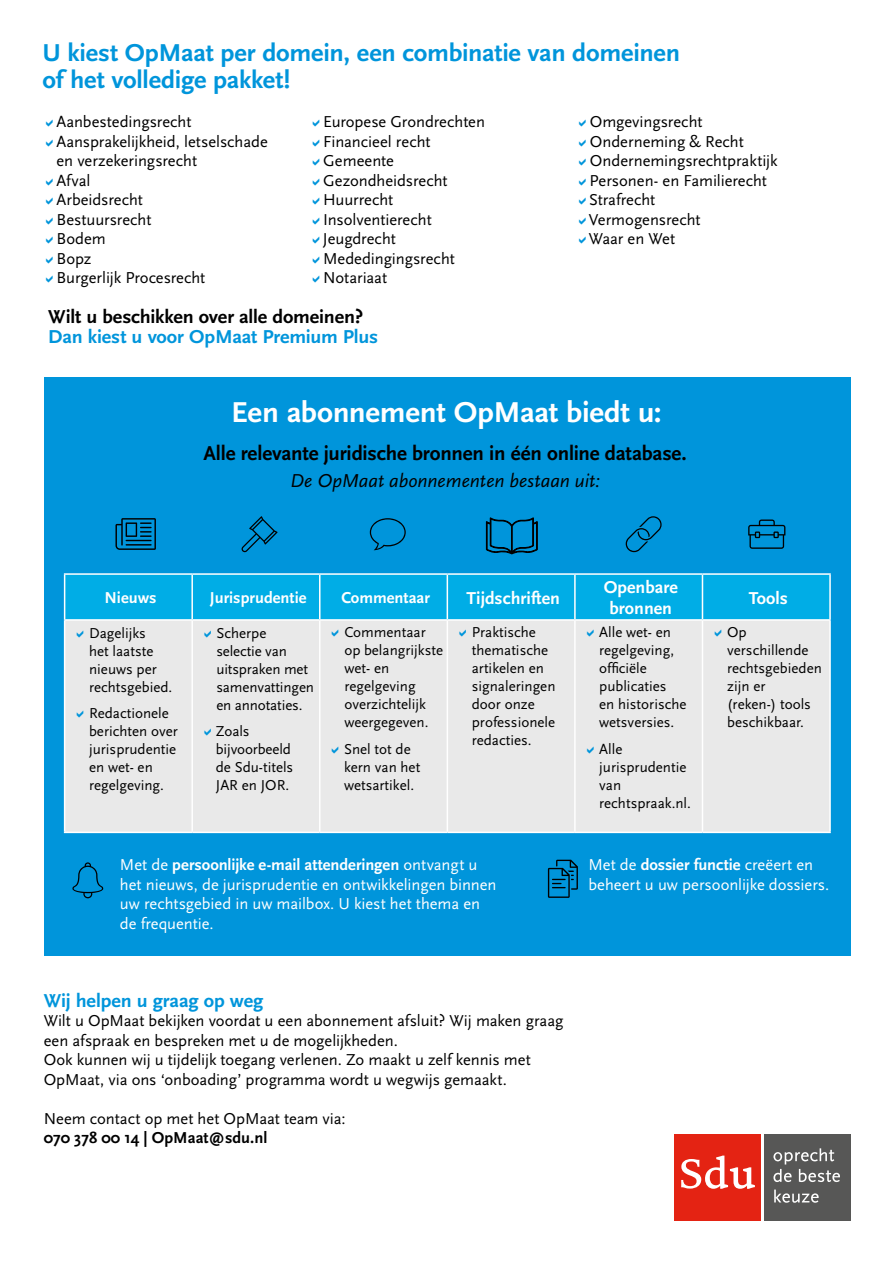
<style>
.page{position:relative;width:893px;height:1263px;background:#fff}
.page>*{position:absolute;margin:0;border:0;box-sizing:border-box;transform-origin:0 0}
.t1{font:700 30px "Scala Sans LF";letter-spacing:-.01em;color:#fff}
.t2{font:700 25.5px/27px "Scala Sans LF";letter-spacing:-.01em;color:#0095db}
.t3{font:700 21px "Scala Sans";letter-spacing:-.01em;color:#000}
.t4{font:700 19.5px "Scala Sans LF";letter-spacing:-.01em;color:#0095db}
.t5{font:700 19.5px "Scala Sans LF";letter-spacing:-.01em;color:#000}
.t6{font:italic 19.5px "Scala Sans";color:#000}
.t7{font:700 18px/21.6px "Scala Sans LF";color:#fff;text-align:center}
.t8{font:16.5px/19.5px "Scala Sans";letter-spacing:-.005em;color:#000}
.t9{font:16.5px/19.5px "Scala Sans";color:#fff}
.t10{font:700 16.5px "Scala Sans LF";color:#fff}
.t11{font:700 16.5px "Scala Sans";color:#000}
.t12{font:15px/18px "Scala Sans";color:#000}
.s1{font-weight:700}
</style>
<div class="page">
<div style="left:764px;top:1134px;width:86px;height:86px;background:#575756"></div>
<div style="left:674px;top:1134px;width:86px;height:86px;background:#e42313"></div>
<svg style="left:681px;top:1155px;width:74px;height:34px"></svg>
<svg style="left:773px;top:1148px;width:67px;height:34px"></svg>
<svg style="left:774px;top:1189px;width:45px;height:14px"></svg>
<div style="left:44px;top:377px;width:806px;height:579px;background:#0095db"></div>
<div style="left:65px;top:575px;width:764px;height:44px;background:#00ade6"></div>
<div style="left:65px;top:621px;width:764px;height:211px;background:#e9e9e9"></div>
<hr style="left:64px;top:573px;width:128px;height:2px;background:#fff">
<hr style="left:64px;top:575px;width:1px;height:44px;background:#fff">
<hr style="left:192px;top:573px;width:128px;height:2px;background:#fff">
<hr style="left:191px;top:575px;width:2px;height:44px;background:#fff">
<hr style="left:320px;top:573px;width:127px;height:2px;background:#fff">
<hr style="left:319px;top:575px;width:1px;height:44px;background:#fff">
<hr style="left:447px;top:573px;width:128px;height:2px;background:#fff">
<hr style="left:447px;top:575px;width:1px;height:44px;background:#fff">
<hr style="left:575px;top:573px;width:127px;height:2px;background:#fff">
<hr style="left:574px;top:575px;width:2px;height:44px;background:#fff">
<hr style="left:702px;top:573px;width:129px;height:2px;background:#fff">
<hr style="left:702px;top:575px;width:1px;height:44px;background:#fff">
<hr style="left:829px;top:575px;width:2px;height:44px;background:#fff">
<hr style="left:64px;top:619px;width:128px;height:2px;background:#fff">
<hr style="left:64px;top:621px;width:1px;height:211px;background:#fff">
<hr style="left:192px;top:619px;width:128px;height:2px;background:#fff">
<hr style="left:191px;top:621px;width:2px;height:211px;background:#fff">
<hr style="left:320px;top:619px;width:127px;height:2px;background:#fff">
<hr style="left:319px;top:621px;width:1px;height:211px;background:#fff">
<hr style="left:447px;top:619px;width:128px;height:2px;background:#fff">
<hr style="left:447px;top:621px;width:1px;height:211px;background:#fff">
<hr style="left:575px;top:619px;width:127px;height:2px;background:#fff">
<hr style="left:574px;top:621px;width:2px;height:211px;background:#fff">
<hr style="left:702px;top:619px;width:129px;height:2px;background:#fff">
<hr style="left:702px;top:621px;width:1px;height:211px;background:#fff">
<hr style="left:829px;top:621px;width:2px;height:211px;background:#fff">
<hr style="left:64px;top:832px;width:128px;height:1px;background:#fff">
<hr style="left:192px;top:832px;width:128px;height:1px;background:#fff">
<hr style="left:320px;top:832px;width:127px;height:1px;background:#fff">
<hr style="left:447px;top:832px;width:128px;height:1px;background:#fff">
<hr style="left:575px;top:832px;width:127px;height:1px;background:#fff">
<hr style="left:702px;top:832px;width:129px;height:1px;background:#fff">
<svg style="left:72px;top:862px;width:31px;height:36px"></svg>
<svg style="left:548px;top:860px;width:30px;height:38px"></svg>
<svg style="left:242px;top:516px;width:35px;height:36px"></svg>
<svg style="left:626px;top:516px;width:36px;height:36px"></svg>
<svg style="left:370px;top:518px;width:36px;height:32px"></svg>
<svg style="left:115px;top:518px;width:41px;height:32px"></svg>
<svg style="left:486px;top:517px;width:52px;height:37px"></svg>
<svg style="left:748px;top:519px;width:37px;height:30px"></svg>
<svg style="left:77px;top:630px;width:6px;height:7px"></svg>
<svg style="left:77px;top:711px;width:6px;height:7px"></svg>
<svg style="left:204px;top:630px;width:20px;height:9px"></svg>
<svg style="left:204px;top:729px;width:19px;height:8px"></svg>
<svg style="left:332px;top:630px;width:20px;height:8px"></svg>
<svg style="left:332px;top:746px;width:19px;height:9px"></svg>
<svg style="left:460px;top:630px;width:6px;height:7px"></svg>
<svg style="left:587px;top:630px;width:20px;height:8px"></svg>
<svg style="left:587px;top:746px;width:20px;height:9px"></svg>
<svg style="left:715px;top:630px;width:6px;height:7px"></svg>
<h2 class="t2" style="left:43px;top:40px;width:639px">U kiest OpMaat per domein, een combinatie van domeinen of het volledige pakket!</h2>
<p class="t8" style="left:56px;top:113px;width:213px">Aanbestedingsrecht<br>Aansprakelijkheid, letselschade en verzekeringsrecht<br>Afval<br>Arbeidsrecht<br>Bestuursrecht<br>Bodem<br>Bopz<br>Burgerlijk Procesrecht</p>
<p class="t8" style="left:323px;top:113px;width:164px">Europese Grondrechten<br>Financieel recht<br>Gemeente<br>Gezondheidsrecht<br>Huurrecht<br>Insolventierecht<br>Jeugdrecht<br>Mededingingsrecht<br>Notariaat</p>
<p class="t8" style="left:589px;top:113px;width:190px">Omgevingsrecht<br>Onderneming &amp; Recht<br>Ondernemingsrechtpraktijk<br>Personen- en Familierecht<br>Strafrecht<br>Vermogensrecht<br>Waar en Wet</p>
<p class="t5" style="left:48px;top:306px;width:316px">Wilt u beschikken over alle domeinen?</p>
<p class="t4" style="left:48px;top:326px;width:331px">Dan kiest u voor OpMaat Premium Plus</p>
<h1 class="t1" style="left:231px;top:396px;width:432px">Een abonnement OpMaat biedt u:</h1>
<p class="t3" style="left:204px;top:442px;width:485px">Alle relevante juridische bronnen in één online database.</p>
<p class="t6" style="left:290px;top:470px;width:312px">De OpMaat abonnementen bestaan uit:</p>
<p class="t10" style="left:104px;top:589px;width:54px">Nieuws</p>
<p class="t10" style="left:210px;top:589px;width:98px">Jurisprudentie</p>
<p class="t10" style="left:341px;top:589px;width:90px">Commentaar</p>
<p class="t7" style="left:466px;top:587px;width:95px">Tijdschriften</p>
<p class="t7" style="left:604px;top:577px;width:76px">Openbare bronnen</p>
<p class="t7" style="left:749px;top:587px;width:40px">Tools</p>
<p class="t12" style="left:89px;top:624px;width:85px">Dagelijks<br>het laatste nieuws per rechtsgebied.</p>
<p class="t12" style="left:89px;top:705px;width:90px">Redactionele berichten over jurisprudentie en wet- en regelgeving.</p>
<p class="t12" style="left:472px;top:624px;width:85px">Praktische thematische artikelen en signaleringen door onze professionele redacties.</p>
<p class="t12" style="left:599px;top:624px;width:89px">Alle wet- en regelgeving, officiële publicaties<br>en historische wetsversies.</p>
<p class="t12" style="left:599px;top:740px;width:93px">Alle jurisprudentie van rechtspraak.nl.</p>
<p class="t12" style="left:216px;top:624px;width:99px">Scherpe selectie van uitspraken met samenvattingen en annotaties.</p>
<p class="t12" style="left:216px;top:723px;width:79px">Zoals bijvoorbeeld de Sdu-titels<br>JAR en JOR.</p>
<p class="t12" style="left:344px;top:624px;width:100px">Commentaar op belangrijkste wet- en regelgeving overzichtelijk weergegeven.</p>
<p class="t12" style="left:344px;top:740px;width:78px">Snel tot de kern van het wetsartikel.</p>
<p class="t12" style="left:727px;top:624px;width:96px">Op verschillende rechtsgebieden zijn er<br>(reken-) tools beschikbaar.</p>
<p class="t9" style="left:120px;top:855px;width:378px">Met de <span class="s1">persoonlijke e-mail attenderingen</span> ontvangt u het nieuws, de jurisprudentie en ontwikkelingen binnen uw rechtsgebied in uw mailbox. U kiest het thema en de frequentie.</p>
<p class="t9" style="left:588px;top:855px;width:243px">Met de <span class="s1">dossier functie</span> creëert en beheert u uw persoonlijke dossiers.</p>
<p class="t4" style="left:44px;top:990px;width:221px">Wij helpen u graag op weg</p>
<p class="t8" style="left:44px;top:1011px;width:521px">Wilt u OpMaat bekijken voordat u een abonnement afsluit? Wij maken graag een afspraak en bespreken met u de mogelijkheden.<br>Ook kunnen wij u tijdelijk toegang verlenen. Zo maakt u zelf kennis met OpMaat, via ons ‘onboading’ programma wordt u wegwijs gemaakt.</p>
<p class="t8" style="left:44px;top:1109px;width:303px">Neem contact op met het OpMaat team via:</p>
<p class="t11" style="left:44px;top:1129px;width:225px">070 378 00 14 | OpMaat@sdu.nl</p>
</div>
